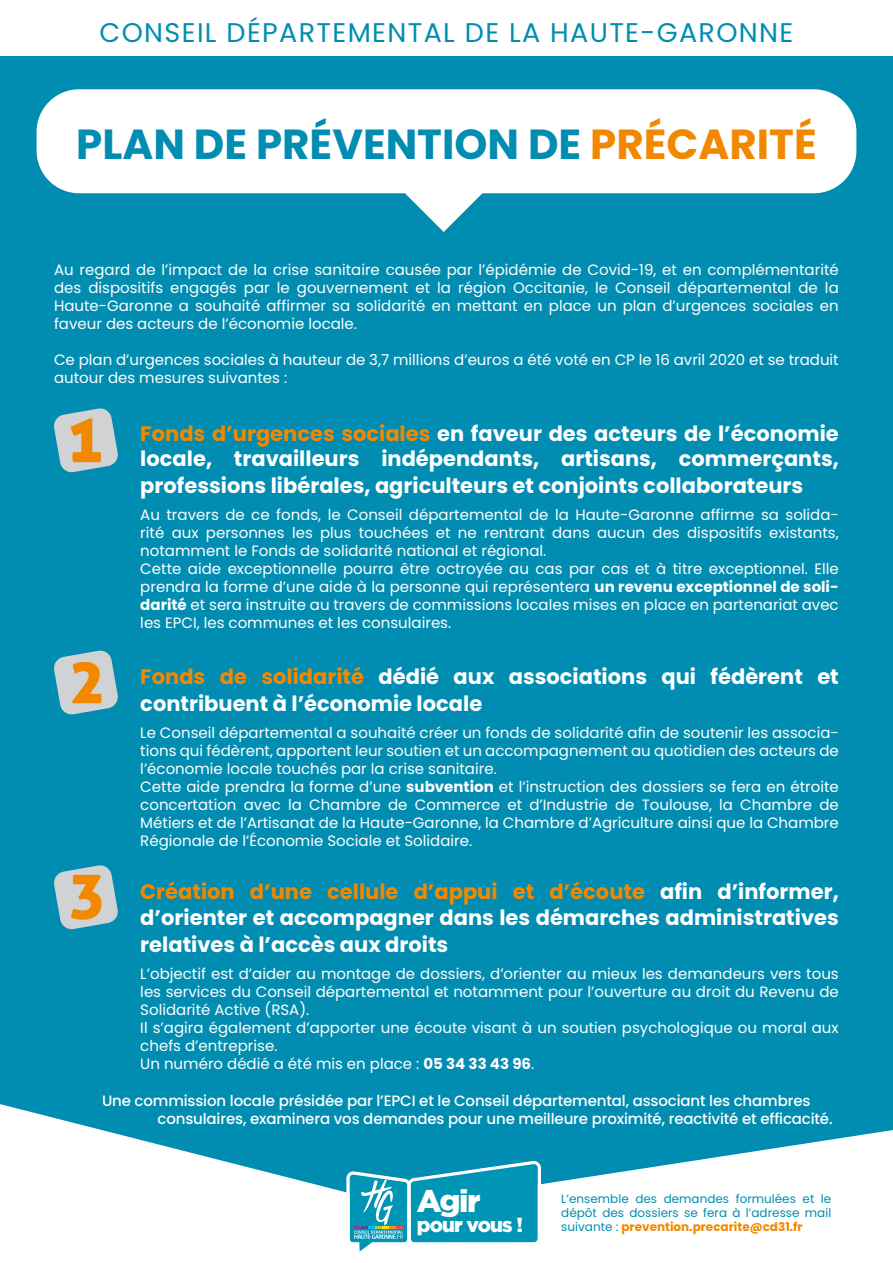
<style>
.page{position:relative;width:893px;height:1263px;background:#fff}
.page>*{position:absolute;margin:0;border:0;box-sizing:border-box;transform-origin:0 0}
.t1{font:700 42px "Poppins";color:#008db1}
.t2{font:900 31.35px "Gotham";color:#fff}
.t3{font:27px "Poppins";letter-spacing:.05em;color:#008db1}
.t4{font:700 21px/26.1px "Poppins";color:#fff;text-align:justify}
.t5{font:900 20.4px "Gotham";letter-spacing:-.045em;color:#fff}
.t6{font:15px/18px "Poppins";color:#fff;text-align:justify}
.t7{font:500 15px/18px "Poppins";letter-spacing:-.01em;color:#fff}
.t8{font:12px/14.4px "Poppins";color:#008db1;text-align:justify}
.s1{color:#f18800}
.s2{font-weight:700}
.s3{font-weight:700;color:#f18800}
</style>
<div class="page">
<div style="left:0;top:56px;width:893px;height:1137px;background:#008db1"></div>
<svg style="left:346px;top:1161px;width:195px;height:91px"></svg>
<div style="left:37px;top:89px;width:819px;height:104px;background:#fff;border-radius:43px"></div>
<svg style="left:405px;top:193px;width:80px;height:39px"></svg>
<svg style="left:53px;top:407px;width:66px;height:66px;background:#a2b4a7"></svg>
<svg style="left:53px;top:650px;width:66px;height:65px;background:#a4b5a7"></svg>
<svg style="left:53px;top:864px;width:66px;height:66px;background:#a3b2a3"></svg>
<p class="t3" style="left:99px;top:17px;width:695px">CONSEIL DÉPARTEMENTAL DE LA HAUTE-GARONNE</p>
<p class="t1" style="left:76px;top:120px;width:742px">PLAN DE PRÉVENTION DE <span class="s1">PRÉCARITÉ</span></p>
<p class="t6" style="left:54px;top:261px;width:786px">Au regard de l’impact de la crise sanitaire causée par l’épidémie de Covid-19, et en complémentarité des dispositifs engagés par le gouvernement et la région Occitanie, le Conseil départemental de la Haute-Garonne a souhaité affirmer sa solidarité en mettant en place un plan d’urgences sociales en faveur des acteurs de l’économie locale.</p>
<p class="t6" style="left:54px;top:351px;width:786px">Ce plan d’urgences sociales à hauteur de 3,7 millions d’euros a été voté en CP le 16 avril 2020 et se traduit autour des mesures suivantes :</p>
<p class="t4" style="left:140px;top:420px;width:700px"><span class="s1">Fonds d’urgences sociales</span> en faveur des acteurs de l’économie locale, travailleurs indépendants, artisans, commerçants, professions libérales, agriculteurs et conjoints collaborateurs</p>
<p class="t6" style="left:140px;top:506px;width:700px">Au travers de ce fonds, le Conseil départemental de la Haute-Garonne affirme sa solida&shy;rité aux personnes les plus touchées et ne rentrant dans aucun des dispositifs existants, notamment le Fonds de solidarité national et régional.</p>
<p class="t6" style="left:140px;top:560px;width:700px">Cette aide exceptionnelle pourra être octroyée au cas par cas et à titre exceptionnel. Elle prendra la forme d’une aide à la personne qui représentera <span class="s2">un revenu exceptionnel de soli&shy;darité</span> et sera instruite au travers de commissions locales mises en place en partenariat avec les EPCI, les communes et les consulaires.</p>
<p class="t4" style="left:140px;top:663px;width:700px;line-height:27px"><span class="s1">Fonds de solidarité</span> dédié aux associations qui fédèrent et contribuent à l’économie locale</p>
<p class="t6" style="left:140px;top:724px;width:700px">Le Conseil départemental a souhaité créer un fonds de solidarité afin de soutenir les associa&shy;tions qui fédèrent, apportent leur soutien et un accompagnement au quotidien des acteurs de l’économie locale touchés par la crise sanitaire.</p>
<p class="t6" style="left:140px;top:778px;width:700px">Cette aide prendra la forme d’une <span class="s2">subvention</span> et l’instruction des dossiers se fera en étroite concertation avec la Chambre de Commerce et d’Industrie de Toulouse, la Chambre de Métiers et de l’Artisanat de la Haute-Garonne, la Chambre d’Agriculture ainsi que la Chambre Régionale de l’Économie Sociale et Solidaire.</p>
<p class="t4" style="left:140px;top:879px;width:700px"><span class="s1">Création d’une cellule d’appui et d’écoute</span> afin d’informer, d’orienter et accompagner dans les démarches administratives relatives à l’accès aux droits</p>
<p class="t6" style="left:140px;top:964px;width:700px">L’objectif est d’aider au montage de dossiers, d’orienter au mieux les demandeurs vers tous les services du Conseil départemental et notamment pour l’ouverture au droit du Revenu de Solidarité Active (RSA).</p>
<p class="t6" style="left:140px;top:1018px;width:700px">Il s’agira également d’apporter une écoute visant à un soutien psychologique ou moral aux chefs d’entreprise.</p>
<p class="t6" style="left:140px;top:1054px;width:395px">Un numéro dédié a été mis en place : <span class="s2">05 34 33 43 96</span>.</p>
<p class="t7" style="left:158px;top:1092px;width:677px;text-indent:-56px">Une commission locale présidée par l’EPCI et le Conseil départemental, associant les chambres consulaires, examinera vos demandes pour une meilleure proximité, reactivité et efficacité.</p>
<p class="t2" style="left:417px;top:1179px;width:65px">Agir</p>
<p class="t5" style="left:417px;top:1210px;width:108px">pour vous !</p>
<p class="t8" style="left:561px;top:1191px;width:272px">L’ensemble des demandes formulées et le dépôt des dossiers se fera à l’adresse mail suivante : <span class="s3">prevention.precarite@cd31.fr</span></p>
</div>
